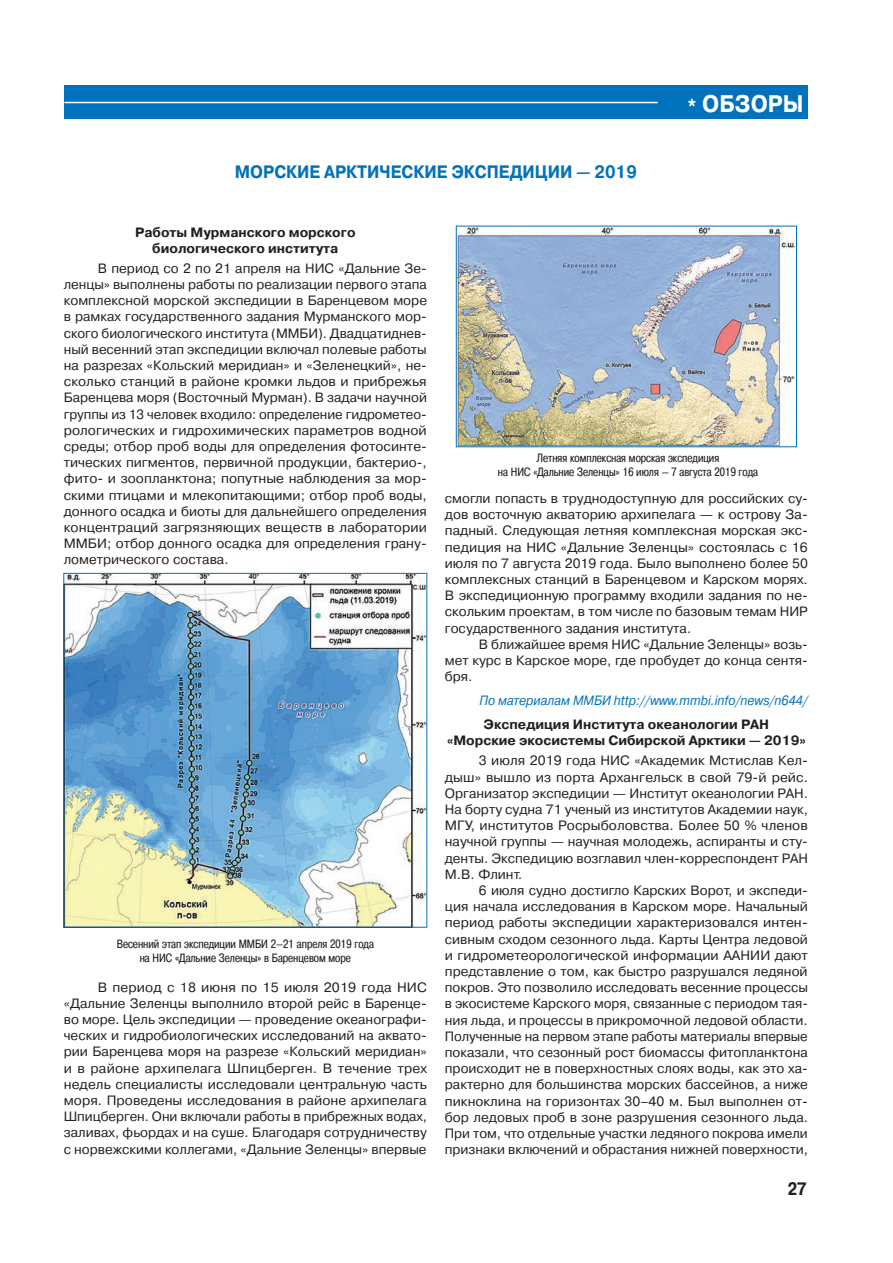
<style>
.page{position:relative;width:893px;height:1263px;background:#fff}
.page>*{position:absolute;margin:0;border:0;box-sizing:border-box;transform-origin:0 0}
.Рубрика{font:700 24px "Pragmatica C";color:#fff;scale:.9 1}
.Заголовок_12_Прописн{font:700 18px "Pragmatica C";color:#0072bc;scale:.9 1}
.t1{font:700 18px "Pragmatica Cond C";color:#231f20}
.Основной_текст{font:13.5px/16.2px "Pragmatica C";color:#231f20;text-align:justify}
.Заголовок_9_строчные{font:700 13.5px/16.2px "Pragmatica C";color:#231f20;text-align:center}
.Автор{font:italic 13.5px "Pragmatica C";color:#0072bc;scale:.9 1}
.Подрисуночная{font:12px/14.4px "Pragmatica Cond C";color:#231f20;text-align:center}
</style>
<div class="page">
<div style="left:64px;top:85px;width:744px;height:33px;background:#0072bc"></div>
<hr style="left:64px;top:102px;width:594px;height:1px;background:#fff">
<img style="left:65px;top:575px;width:360px;height:351px">
<div style="left:63px;top:573px;width:364px;height:355px;border:1px solid #0072bc"></div>
<img style="left:458px;top:228px;width:337px;height:217px">
<div style="left:456px;top:226px;width:341px;height:221px;border:1px solid #0072bc"></div>
<p class="Заголовок_12_Прописн" style="left:235px;top:161px;width:448px">МОРСКИЕ АРКТИЧЕСКИЕ ЭКСПЕДИЦИИ — 2019</p>
<p class="Рубрика" style="left:687px;top:90px;width:131px">* ОБЗОРЫ</p>
<p class="Заголовок_9_строчные" style="left:135px;top:224px;width:222px">Работы Мурманского морского биологического института</p>
<p class="Основной_текст" style="left:64px;top:260px;width:365px;text-align:left;text-indent:34px">В период со 2 по 21 апреля на НИС «Дальние Зе&shy;ленцы» выполнены работы по реализации первого этапа комплексной морской экспедиции в Баренцевом море в рамках государственного задания Мурманского мор&shy;ского биологического института (ММБИ). Двадцатиднев&shy;ный весенний этап экспедиции включал полевые работы на разрезах «Кольский меридиан» и «Зеленецкий», не&shy;сколько станций в районе кромки льдов и прибрежья Баренцева моря (Восточный Мурман). В задачи научной группы из 13 человек входило: определение гидрометео&shy;рологических и гидрохимических параметров водной среды; отбор проб воды для определения фотосинте&shy;тических пигментов, первичной продукции, бактерио-, фито- и зоопланктона; попутные наблюдения за мор&shy;скими птицами и млекопитающими; отбор проб воды, донного осадка и биоты для дальнейшего определения концентраций загрязняющих веществ в лаборатории ММБИ; отбор донного осадка для определения грану&shy;лометрического состава.</p>
<p class="Подрисуночная" style="left:117px;top:936px;width:259px">Весенний этап экспедиции ММБИ 2–21 апреля 2019 года на НИС «Дальние Зеленцы» в Баренцевом море</p>
<p class="Основной_текст" style="left:64px;top:979px;width:365px;text-indent:34px">В период с 18 июня по 15 июля 2019 года НИС «Дальние Зеленцы выполнило второй рейс в Баренце&shy;во море. Цель экспедиции — проведение океанографи&shy;ческих и гидробиологических исследований на аквато&shy;рии Баренцева моря на разрезе «Кольский меридиан» и в районе архипелага Шпицберген. В течение трех недель специалисты исследовали центральную часть моря. Проведены исследования в районе архипелага Шпицберген. Они включали работы в прибрежных водах, заливах, фьордах и на суше. Благодаря сотрудничеству с норвежскими коллегами, «Дальние Зеленцы» впервые</p>
<p class="Подрисуночная" style="left:498px;top:450px;width:262px">Летняя комплексная морская экспедиция<br>на НИС «Дальние Зеленцы» 16 июля — 7 августа 2019 года</p>
<p class="Основной_текст" style="left:445px;top:490px;width:365px">смогли попасть в труднодоступную для российских су&shy;дов восточную акваторию архипелага — к острову За&shy;падный. Следующая летняя комплексная морская экс&shy;педиция на НИС «Дальние Зеленцы» состоялась с 16 июля по 7 августа 2019 года. Было выполнено более 50 комплексных станций в Баренцевом и Карском морях.<br>В экспедиционную программу входили задания по не&shy;скольким проектам, в том числе по базовым темам НИР государственного задания института.</p>
<p class="Основной_текст" style="left:445px;top:636px;width:365px;text-indent:34px">В ближайшее время НИС «Дальние Зеленцы» возь&shy;мет курс в Карское море, где пробудет до конца сентя&shy;бря.</p>
<p class="Автор" style="left:480px;top:693px;width:366px">По материалам ММБИ http://www.mmbi.info/news/n644/</p>
<p class="Заголовок_9_строчные" style="left:447px;top:716px;width:360px">Экспедиция Института океанологии РАН<br>«Морские экосистемы Сибирской Арктики — 2019»</p>
<p class="Основной_текст" style="left:445px;top:753px;width:365px;text-indent:34px">3 июля 2019 года НИС «Академик Мстислав Кел&shy;дыш» вышло из порта Архангельск в свой 79-й рейс.<br>Организатор экспедиции — Институт океанологии РАН.<br>На борту судна 71 ученый из институтов Академии наук, МГУ, институтов Росрыболовства. Более 50 % членов научной группы — научная молодежь, аспиранты и сту&shy;денты. Экспедицию возглавил член-корреспондент РАН М.В. Флинт.</p>
<p class="Основной_текст" style="left:445px;top:882px;width:365px;text-indent:34px">6 июля судно достигло Карских Ворот, и экспеди&shy;ция начала исследования в Карском море. Начальный период работы экспедиции характеризовался интен&shy;сивным сходом сезонного льда. Карты Центра ледовой и гидрометеорологической информации ААНИИ дают представление о том, как быстро разрушался ледяной покров. Это позволило исследовать весенние процессы в экосистеме Карского моря, связанные с периодом тая&shy;ния льда, и процессы в прикромочной ледовой области.<br>Полученные на первом этапе работы материалы впервые показали, что сезонный рост биомассы фитопланктона происходит не в поверхностных слоях воды, как это ха&shy;рактерно для большинства морских бассейнов, а ниже пикноклина на горизонтах 30–40 м. Был выполнен от&shy;бор ледовых проб в зоне разрушения сезонного льда.<br>При том, что отдельные участки ледяного покрова имели признаки включений и обрастания нижней поверхности,</p>
<h2 class="t1" style="left:788px;top:1178px;width:20px">27</h2>
</div>
